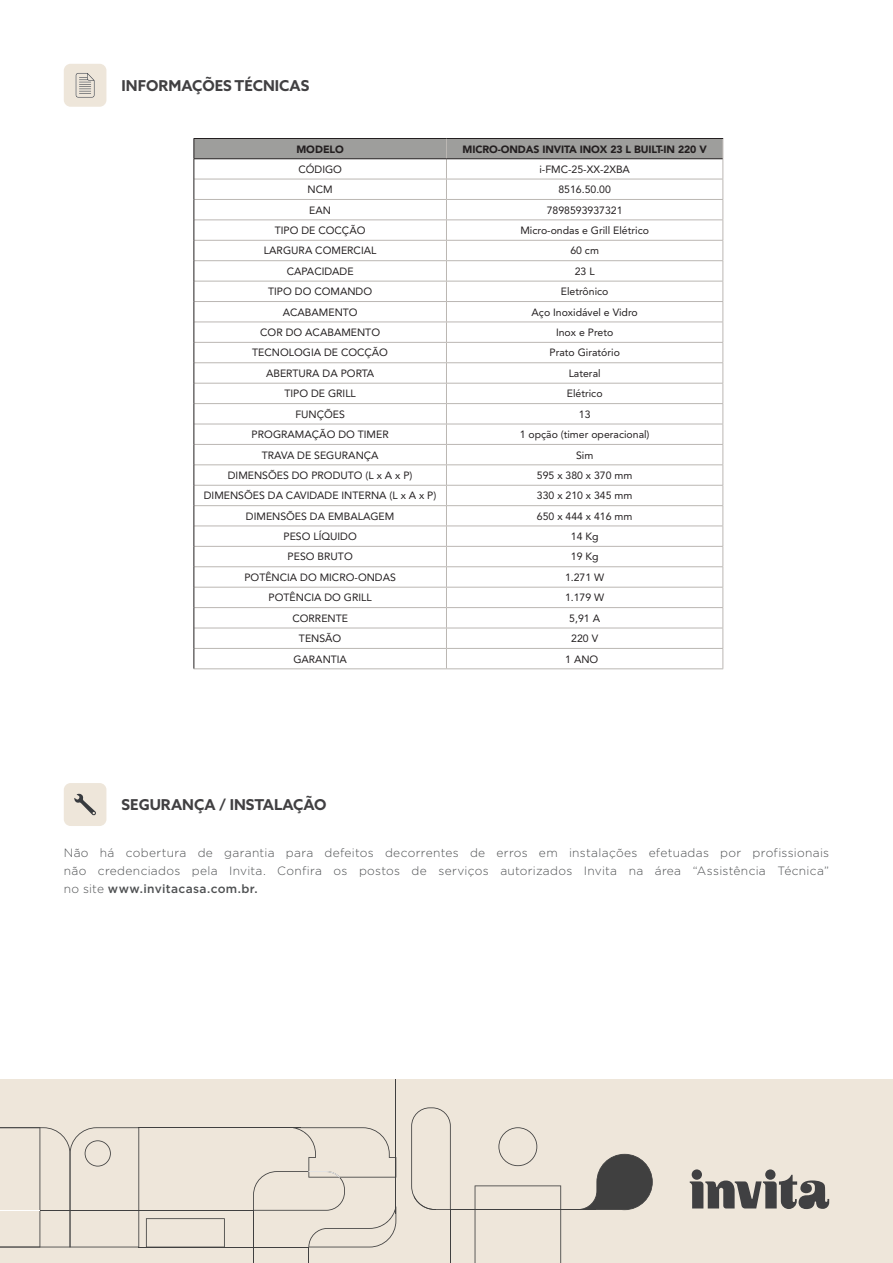
<style>
.page{position:relative;width:893px;height:1263px;background:#fff}
.page>*{position:absolute;margin:0;border:0;box-sizing:border-box;transform-origin:0 0}
.t1{font:700 15px "Azo Sans";color:#414042}
.texto_paragrafo{font:300 12px/18px "Gotham";letter-spacing:.02em;color:#4f5153;text-align:justify}
.t2{font:10.5px "Avenir LT Std";color:#231f20}
.t3{font:900 10.5px "Avenir LT Std";letter-spacing:-.01em;color:#231f20}
.s1{font-weight:500}
</style>
<div class="page">
<div style="left:0;top:1079px;width:893px;height:184px;background:#eee6da"></div>
<hr style="left:139px;top:1246px;width:170px;height:1px;background:#404040">
<hr style="left:0;top:1210px;width:254px;height:1px;background:#404040">
<hr style="left:139px;top:1127px;width:162px;height:1px;background:#404040">
<hr style="left:395px;top:1079px;width:1px;height:135px;background:#404040">
<hr style="left:450px;top:1209px;width:146px;height:1px;background:#404040">
<hr style="left:450px;top:1209px;width:1px;height:54px;background:#404040">
<svg style="left:498px;top:1127px;width:39px;height:39px"></svg>
<svg style="left:580px;top:1154px;width:73px;height:56px"></svg>
<svg style="left:0;top:1127px;width:139px;height:120px"></svg>
<svg style="left:146px;top:1218px;width:79px;height:29px"></svg>
<svg style="left:475px;top:1185px;width:86px;height:78px"></svg>
<hr style="left:0;top:1210px;width:40px;height:1px;background:#fff">
<hr style="left:475px;top:1209px;width:86px;height:1px;background:#404040">
<svg style="left:253px;top:1127px;width:143px;height:136px"></svg>
<svg style="left:411px;top:1107px;width:40px;height:103px"></svg>
<div style="left:64px;top:64px;width:42px;height:43px;background:#eee6da;border-radius:7px"></div>
<svg style="left:76px;top:73px;width:19px;height:25px"></svg>
<div style="left:64px;top:783px;width:42px;height:43px;background:#eee6da;border-radius:7px"></div>
<svg style="left:74px;top:793px;width:22px;height:22px"></svg>
<div style="left:692px;top:1169px;width:10px;height:11px;background:#404042;border-radius:50%"></div>
<div style="left:765px;top:1169px;width:10px;height:11px;background:#404042;border-radius:50%"></div>
<svg style="left:690px;top:1175px;width:139px;height:34px"></svg>
<hr style="left:194px;top:668px;width:252px;height:1px;background:#bbb7b3">
<hr style="left:446px;top:668px;width:277px;height:1px;background:#bbb7b3">
<svg style="left:194px;top:138px;width:530px;height:530px"></svg>
<p class="t1" style="left:122px;top:75px;width:189px">INFORMAÇÕES TÉCNICAS</p>
<p class="t3" style="left:296px;top:143px;width:49px">MODELO</p>
<p class="t3" style="left:463px;top:143px;width:246px">MICRO-ONDAS INVITA INOX 23 L BUILT-IN 220 V</p>
<p class="t2" style="left:298px;top:163px;width:45px">CÓDIGO</p>
<p class="t2" style="left:539px;top:163px;width:92px">i-FMC-25-XX-2XBA</p>
<p class="t2" style="left:308px;top:183px;width:27px">NCM</p>
<p class="t2" style="left:558px;top:183px;width:54px">8516.50.00</p>
<p class="t2" style="left:309px;top:204px;width:23px">EAN</p>
<p class="t2" style="left:547px;top:204px;width:77px">7898593937321</p>
<p class="t2" style="left:275px;top:224px;width:92px">TIPO DE COCÇÃO</p>
<p class="t2" style="left:520px;top:224px;width:130px">Micro-ondas e Grill Elétrico</p>
<p class="t2" style="left:264px;top:245px;width:114px">LARGURA COMERCIAL</p>
<p class="t2" style="left:570px;top:245px;width:30px">60 cm</p>
<p class="t2" style="left:287px;top:265px;width:68px">CAPACIDADE</p>
<p class="t2" style="left:575px;top:265px;width:21px">23 L</p>
<p class="t2" style="left:268px;top:285px;width:105px">TIPO DO COMANDO</p>
<p class="t2" style="left:561px;top:285px;width:49px">Eletrônico</p>
<p class="t2" style="left:283px;top:306px;width:76px">ACABAMENTO</p>
<p class="t2" style="left:532px;top:306px;width:108px">Aço Inoxidável e Vidro</p>
<p class="t2" style="left:260px;top:326px;width:121px">COR DO ACABAMENTO</p>
<p class="t2" style="left:556px;top:326px;width:59px">Inox e Preto</p>
<p class="t2" style="left:252px;top:347px;width:137px">TECNOLOGIA DE COCÇÃO</p>
<p class="t2" style="left:549px;top:347px;width:72px">Prato Giratório</p>
<p class="t2" style="left:266px;top:367px;width:110px">ABERTURA DA PORTA</p>
<p class="t2" style="left:569px;top:367px;width:33px">Lateral</p>
<p class="t2" style="left:284px;top:388px;width:73px">TIPO DE GRILL</p>
<p class="t2" style="left:567px;top:388px;width:37px">Elétrico</p>
<p class="t2" style="left:295px;top:408px;width:51px">FUNÇÕES</p>
<p class="t2" style="left:579px;top:408px;width:13px">13</p>
<p class="t2" style="left:252px;top:428px;width:139px">PROGRAMAÇÃO DO TIMER</p>
<p class="t2" style="left:520px;top:428px;width:131px">1 opção (timer operacional)</p>
<p class="t2" style="left:262px;top:449px;width:118px">TRAVA DE SEGURANÇA</p>
<p class="t2" style="left:576px;top:449px;width:19px">Sim</p>
<p class="t2" style="left:228px;top:469px;width:186px">DIMENSÕES DO PRODUTO (L x A x P)</p>
<p class="t2" style="left:537px;top:469px;width:97px">595 x 380 x 370 mm</p>
<p class="t2" style="left:204px;top:490px;width:234px">DIMENSÕES DA CAVIDADE INTERNA (L x A x P)</p>
<p class="t2" style="left:537px;top:490px;width:97px">330 x 210 x 345 mm</p>
<p class="t2" style="left:246px;top:510px;width:150px">DIMENSÕES DA EMBALAGEM</p>
<p class="t2" style="left:537px;top:510px;width:97px">650 x 444 x 416 mm</p>
<p class="t2" style="left:283px;top:530px;width:75px">PESO LÍQUIDO</p>
<p class="t2" style="left:571px;top:530px;width:29px">14 Kg</p>
<p class="t2" style="left:288px;top:551px;width:67px">PESO BRUTO</p>
<p class="t2" style="left:571px;top:551px;width:29px">19 Kg</p>
<p class="t2" style="left:244px;top:571px;width:153px">POTÊNCIA DO MICRO-ONDAS</p>
<p class="t2" style="left:565px;top:571px;width:41px">1.271 W</p>
<p class="t2" style="left:269px;top:591px;width:105px">POTÊNCIA DO GRILL</p>
<p class="t2" style="left:565px;top:591px;width:41px">1.179 W</p>
<p class="t2" style="left:292px;top:612px;width:57px">CORRENTE</p>
<p class="t2" style="left:569px;top:612px;width:32px">5,91 A</p>
<p class="t2" style="left:299px;top:632px;width:44px">TENSÃO</p>
<p class="t2" style="left:571px;top:632px;width:28px">220 V</p>
<p class="t2" style="left:293px;top:653px;width:55px">GARANTIA</p>
<p class="t2" style="left:565px;top:653px;width:35px">1 ANO</p>
<p class="t1" style="left:122px;top:794px;width:206px">SEGURANÇA / INSTALAÇÃO</p>
<p class="texto_paragrafo" style="left:64px;top:844px;width:767px">Não há cobertura de garantia para defeitos decorrentes de erros em instalações efetuadas por profissionais não credenciados pela Invita. Confira os postos de serviços autorizados Invita na área “Assistência Técnica” no site <span class="s1">www.invitacasa.com.br.</span></p>
</div>
